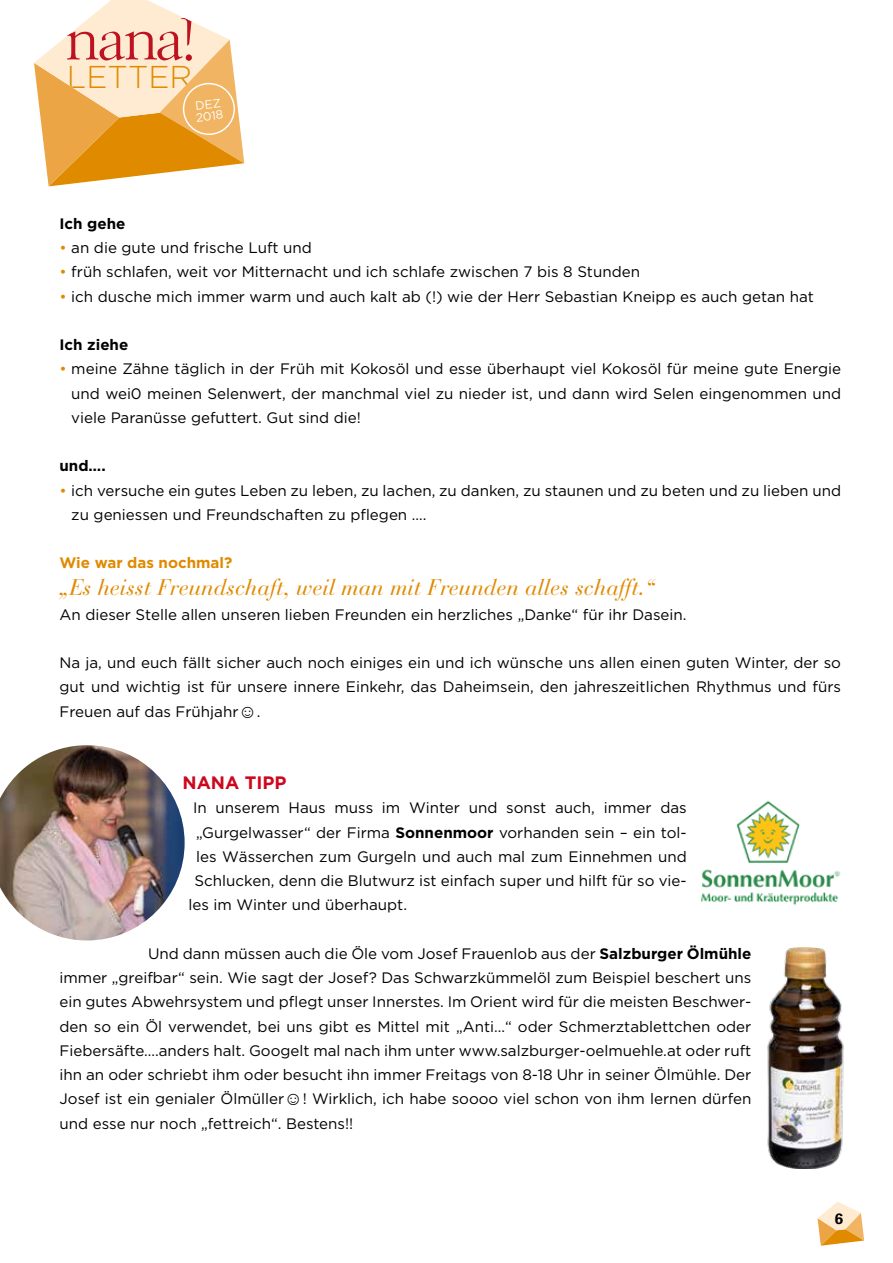
<style>
.page{position:relative;width:893px;height:1263px;background:#fff}
.page>*{position:absolute;margin:0;border:0;box-sizing:border-box;transform-origin:0 0}
.t1{font:300 31.5px "Gotham";color:#e08a00}
.t2{font:italic 22.5px "Bauer Bodoni";color:#e08a00}
.t3{font:700 18px "Gotham";color:#cd071e}
.t4{font:15.15px/24.3px "Gotham";color:#000;text-align:justify}
.t5{font:700 15.15px "Gotham";color:#000}
.t6{font:700 15.15px "Gotham";color:#e08a00}
.t7{font:700 15px "Univers";color:#000}
.t8{font:12px/12px "Gotham";color:#fff}
.s1{color:#e08a00}
.s2{font-family:"Arial";font-size:18px}
.s3{font-weight:700}
</style>
<div class="page">
<svg style="left:817px;top:1202px;width:47px;height:44px"></svg>
<svg style="left:34px;top:0;width:210px;height:186px"></svg>
<div style="left:183px;top:83px;width:52px;height:52px;border:1px solid #fff;border-radius:50%"></div>
<img style="left:0;top:745px;width:185px;height:195px">
<img style="left:701px;top:800px;width:140px;height:105px">
<img style="left:767px;top:947px;width:77px;height:221px">
<h1 class="t1" style="left:67px;top:60px;width:127px">LETTER</h1>
<p class="t8" style="left:194px;top:99px;width:29px;rotate:-7deg">DEZ<br>2018</p>
<p class="t5" style="left:60px;top:214px;width:67px">Ich gehe</p>
<p class="t4" style="left:60px;top:235px;width:254px"><span class="s1">•</span> an die gute und frische Luft und</p>
<p class="t4" style="left:60px;top:260px;width:582px"><span class="s1">•</span> früh schlafen, weit vor Mitternacht und ich schlafe zwischen 7 bis 8 Stunden</p>
<p class="t4" style="left:60px;top:284px;width:756px"><span class="s1">•</span> ich dusche mich immer warm und auch kalt ab (!) wie der Herr Sebastian Kneipp es auch getan hat</p>
<p class="t5" style="left:60px;top:335px;width:70px">Ich ziehe</p>
<p class="t4" style="left:71px;top:357px;width:771px;text-indent:-12px"><span class="s1">•</span> meine Zähne täglich in der Früh mit Kokosöl und esse überhaupt viel Kokosöl für meine gute Energie und wei0 meinen Selenwert, der manchmal viel zu nieder ist, und dann wird Selen eingenommen und viele Paranüsse gefuttert. Gut sind die!</p>
<p class="t5" style="left:60px;top:456px;width:48px">und….</p>
<p class="t4" style="left:71px;top:478px;width:771px;text-indent:-12px"><span class="s1">•</span> ich versuche ein gutes Leben zu leben, zu lachen, zu danken, zu staunen und zu beten und zu lieben und zu geniessen und Freundschaften zu pflegen ….</p>
<p class="t6" style="left:60px;top:553px;width:174px">Wie war das nochmal?</p>
<h2 class="t2" style="left:60px;top:574px;width:597px">„Es heisst Freundschaft, weil man mit Freunden alles schafft.“</h2>
<p class="t4" style="left:60px;top:602px;width:629px">An dieser Stelle allen unseren lieben Freunden ein herzliches „Danke“ für ihr Dasein.</p>
<p class="t4" style="left:60px;top:650px;width:783px">Na ja, und euch fällt sicher auch noch einiges ein und ich wünsche uns allen einen guten Winter, der so gut und wichtig ist für unsere innere Einkehr, das Daheimsein, den jahreszeitlichen Rhythmus und fürs Freuen auf das Frühjahr<span class="s2">☺</span>.</p>
<p class="t3" style="left:183px;top:771px;width:106px">NANA TIPP</p>
<p class="t4" style="left:193px;top:795px;width:495px">In unserem Haus muss im Winter und sonst auch, immer das</p>
<p class="t4" style="left:196px;top:820px;width:492px">„Gurgelwasser“ der Firma <span class="s3">Sonnenmoor</span> vorhanden sein – ein tol-</p>
<p class="t4" style="left:196px;top:844px;width:492px">les Wässerchen zum Gurgeln und auch mal zum Einnehmen und</p>
<p class="t4" style="left:195px;top:868px;width:494px">Schlucken, denn die Blutwurz ist einfach super und hilft für so vie-</p>
<p class="t4" style="left:189px;top:892px;width:220px">les im Winter und überhaupt.</p>
<p class="t4" style="left:60px;top:941px;width:693px;text-indent:89px">Und dann müssen auch die Öle vom Josef Frauenlob aus der <span class="s3">Salzburger Ölmühle </span>immer „greifbar“ sein. Wie sagt der Josef? Das Schwarzkümmelöl zum Beispiel beschert uns ein gutes Abwehrsystem und pflegt unser Innerstes. Im Orient wird für die meisten Beschwer&shy;den so ein Öl verwendet, bei uns gibt es Mittel mit „Anti…“ oder Schmerztablettchen oder Fiebersäfte….anders halt. Googelt mal nach ihm unter www.salzburger-oelmuehle.at oder ruft ihn an oder schriebt ihm oder besucht ihn immer Freitags von 8-18 Uhr in seiner Ölmühle. Der Josef ist ein genialer Ölmüller<span class="s2">☺</span>! Wirklich, ich habe soooo viel schon von ihm lernen dürfen und esse nur noch „fettreich“. Bestens!!</p>
<p class="t7" style="left:835px;top:1209px;width:10px">6</p>
</div>
